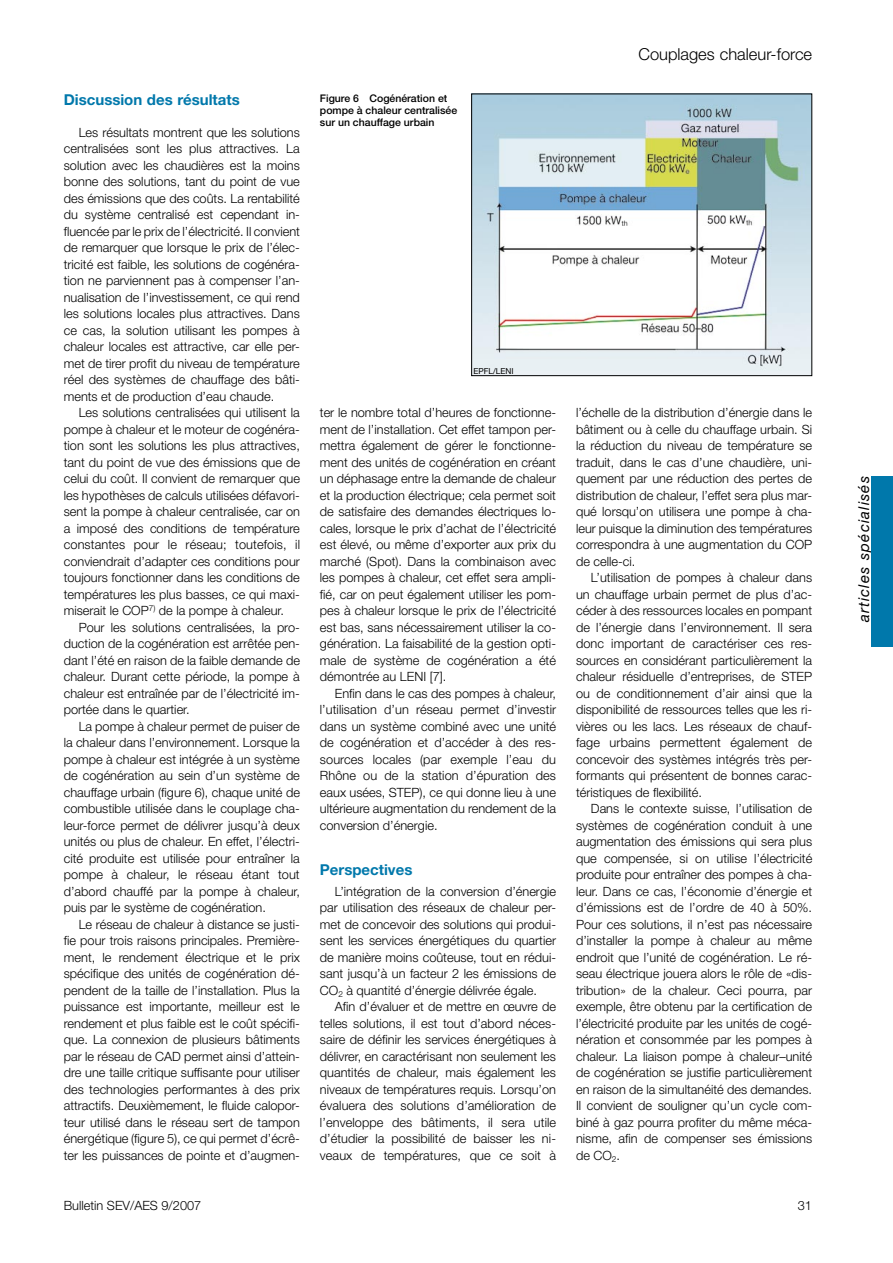
<style>
.page{position:relative;width:893px;height:1263px;background:#fff}
.page>*{position:absolute;margin:0;border:0;box-sizing:border-box;transform-origin:0 0}
.t1{font:300 16.5px "Helvetica Neue";color:#000}
.t2{font:700 15px "Helvetica Neue";color:#0078ab}
.t3{font:italic 15px "Helvetica Neue";letter-spacing:.065em;color:#000}
.t4{font:300 12.75px/16.5px "Helvetica Neue";color:#000;text-align:justify}
.t5{font:500 10.5px/12px "Helvetica Neue";color:#000}
.t6{font:8.25px "Helvetica Neue";color:#000}
</style>
<div class="page">
<div style="left:872px;top:476px;width:21px;height:170px;background:#0078ab"></div>
<img style="left:473px;top:96px;width:337px;height:278px">
<div style="left:471px;top:94px;width:341px;height:282px;border:1px solid #000"></div>
<p class="t2" style="left:64px;top:91px;width:178px">Discussion des résultats</p>
<p class="t4" style="left:64px;top:124px;width:238px;text-indent:15px">Les résultats montrent que les solutions centralisées sont les plus attractives. La solution avec les chaudières est la moins bonne des solutions, tant du point de vue des émissions que des coûts. La rentabilité du système centralisé est cependant in&shy;fluencée par le prix de l’électricité. Il convient de remarquer que lorsque le prix de l’élec&shy;tricité est faible, les solutions de cogénéra&shy;tion ne parviennent pas à compenser l’an&shy;nualisation de l’investissement, ce qui rend les solutions locales plus attractives. Dans ce cas, la solution utilisant les pompes à chaleur locales est attractive, car elle per&shy;met de tirer profit du niveau de température réel des systèmes de chauffage des bâti&shy;ments et de production d’eau chaude.</p>
<p class="t4" style="left:64px;top:404px;width:238px;text-indent:15px">Les solutions centralisées qui utilisent la pompe à chaleur et le moteur de cogénéra&shy;tion sont les solutions les plus attractives, tant du point de vue des émissions que de celui du coût. Il convient de remarquer que les hypothèses de calculs utilisées défavori&shy;sent la pompe à chaleur centralisée, car on a imposé des conditions de température constantes pour le réseau; toutefois, il conviendrait d’adapter ces conditions pour toujours fonctionner dans les conditions de températures les plus basses, ce qui maxi&shy;miserait le COP<sup>7)</sup> de la pompe à chaleur.</p>
<p class="t4" style="left:64px;top:619px;width:238px;text-indent:15px">Pour les solutions centralisées, la pro&shy;duction de la cogénération est arrêtée pen&shy;dant l’été en raison de la faible demande de chaleur. Durant cette période, la pompe à chaleur est entraînée par de l’électricité im&shy;portée dans le quartier.</p>
<p class="t4" style="left:64px;top:718px;width:238px;text-indent:15px">La pompe à chaleur permet de puiser de la chaleur dans l’environnement. Lorsque la pompe à chaleur est intégrée à un système de cogénération au sein d’un système de chauffage urbain (figure 6), chaque unité de combustible utilisée dans le couplage cha&shy;leur-force permet de délivrer jusqu’à deux unités ou plus de chaleur. En effet, l’électri&shy;cité produite est utilisée pour entraîner la pompe à chaleur, le réseau étant tout d’abord chauffé par la pompe à chaleur, puis par le système de cogénération.</p>
<p class="t4" style="left:64px;top:916px;width:238px;text-indent:15px">Le réseau de chaleur à distance se justi&shy;fie pour trois raisons principales. Première&shy;ment, le rendement électrique et le prix spécifique des unités de cogénération dé&shy;pendent de la taille de l’installation. Plus la puissance est importante, meilleur est le rendement et plus faible est le coût spécifi&shy;que. La connexion de plusieurs bâtiments par le réseau de CAD permet ainsi d’attein&shy;dre une taille critique suffisante pour utiliser des technologies performantes à des prix attractifs. Deuxièmement, le fluide calopor&shy;teur utilisé dans le réseau sert de tampon énergétique (figure 5), ce qui permet d’écrê&shy;ter les puissances de pointe et d’augmen-</p>
<p class="t5" style="left:320px;top:92px;width:139px">Figure 6 Cogénération et pompe à chaleur centralisée sur un chauffage urbain</p>
<p class="t6" style="left:473px;top:366px;width:42px">EPFL/LENI</p>
<p class="t4" style="left:320px;top:404px;width:238px">ter le nombre total d’heures de fonctionne&shy;ment de l’installation. Cet effet tampon per&shy;mettra également de gérer le fonctionne&shy;ment des unités de cogénération en créant un déphasage entre la demande de chaleur et la production électrique; cela permet soit de satisfaire des demandes électriques lo&shy;cales, lorsque le prix d’achat de l’électricité est élevé, ou même d’exporter aux prix du marché (Spot). Dans la combinaison avec les pompes à chaleur, cet effet sera ampli&shy;fié, car on peut également utiliser les pom&shy;pes à chaleur lorsque le prix de l’électricité est bas, sans nécessairement utiliser la co&shy;génération. La faisabilité de la gestion opti&shy;male de système de cogénération a été démontrée au LENI [7].</p>
<p class="t4" style="left:320px;top:685px;width:238px;text-indent:15px">Enfin dans le cas des pompes à chaleur, l’utilisation d’un réseau permet d’investir dans un système combiné avec une unité de cogénération et d’accéder à des res&shy;sources locales (par exemple l’eau du Rhône ou de la station d’épuration des eaux usées, STEP), ce qui donne lieu à une ultérieure augmentation du rendement de la conversion d’énergie.</p>
<p class="t2" style="left:320px;top:860px;width:94px">Perspectives</p>
<p class="t4" style="left:320px;top:883px;width:238px;text-indent:15px">L’intégration de la conversion d’énergie par utilisation des réseaux de chaleur per&shy;met de concevoir des solutions qui produi&shy;sent les services énergétiques du quartier de manière moins coûteuse, tout en rédui&shy;sant jusqu’à un facteur 2 les émissions de CO<sub>2</sub> à quantité d’énergie délivrée égale.</p>
<p class="t4" style="left:320px;top:998px;width:238px;text-indent:15px">Afin d’évaluer et de mettre en œuvre de telles solutions, il est tout d’abord néces&shy;saire de définir les services énergétiques à délivrer, en caractérisant non seulement les quantités de chaleur, mais également les niveaux de températures requis. Lorsqu’on évaluera des solutions d’amélioration de l’enveloppe des bâtiments, il sera utile d’étudier la possibilité de baisser les ni&shy;veaux de températures, que ce soit à</p>
<p class="t1" style="left:638px;top:44px;width:175px">Couplages chaleur-force</p>
<p class="t4" style="left:576px;top:404px;width:238px">l’échelle de la distribution d’énergie dans le bâtiment ou à celle du chauffage urbain. Si la réduction du niveau de température se traduit, dans le cas d’une chaudière, uni&shy;quement par une réduction des pertes de distribution de chaleur, l’effet sera plus mar&shy;qué lorsqu’on utilisera une pompe à cha&shy;leur puisque la diminution des températures correspondra à une augmentation du COP de celle-ci.</p>
<p class="t4" style="left:576px;top:569px;width:238px;text-indent:15px">L’utilisation de pompes à chaleur dans un chauffage urbain permet de plus d’ac&shy;céder à des ressources locales en pompant de l’énergie dans l’environnement. Il sera donc important de caractériser ces res&shy;sources en considérant particulièrement la chaleur résiduelle d’entreprises, de STEP ou de conditionnement d’air ainsi que la disponibilité de ressources telles que les ri&shy;vières ou les lacs. Les réseaux de chauf&shy;fage urbains permettent également de concevoir des systèmes intégrés très per&shy;formants qui présentent de bonnes carac&shy;téristiques de flexibilité.</p>
<p class="t4" style="left:576px;top:800px;width:238px;text-indent:15px">Dans le contexte suisse, l’utilisation de systèmes de cogénération conduit à une augmentation des émissions qui sera plus que compensée, si on utilise l’électricité produite pour entraîner des pompes à cha&shy;leur. Dans ce cas, l’économie d’énergie et d’émissions est de l’ordre de 40 à 50%.<br>Pour ces solutions, il n’est pas nécessaire d’installer la pompe à chaleur au même endroit que l’unité de cogénération. Le ré&shy;seau électrique jouera alors le rôle de «dis&shy;tribution» de la chaleur. Ceci pourra, par exemple, être obtenu par la certification de l’électricité produite par les unités de cogé&shy;nération et consommée par les pompes à chaleur. La liaison pompe à chaleur–unité de cogénération se justifie particulièrement en raison de la simultanéité des demandes.<br>Il convient de souligner qu’un cycle com&shy;biné à gaz pourra profiter du même méca&shy;nisme, afin de compenser ses émissions de CO<sub>2</sub>.</p>
<p class="t4" style="left:64px;top:1196px;width:139px">Bulletin SEV/AES 9/2007</p>
<p class="t4" style="left:798px;top:1196px;width:16px">31</p>
<p class="t3" style="left:855px;top:622px;width:148px;rotate:-90deg">articles spécialisés</p>
</div>
